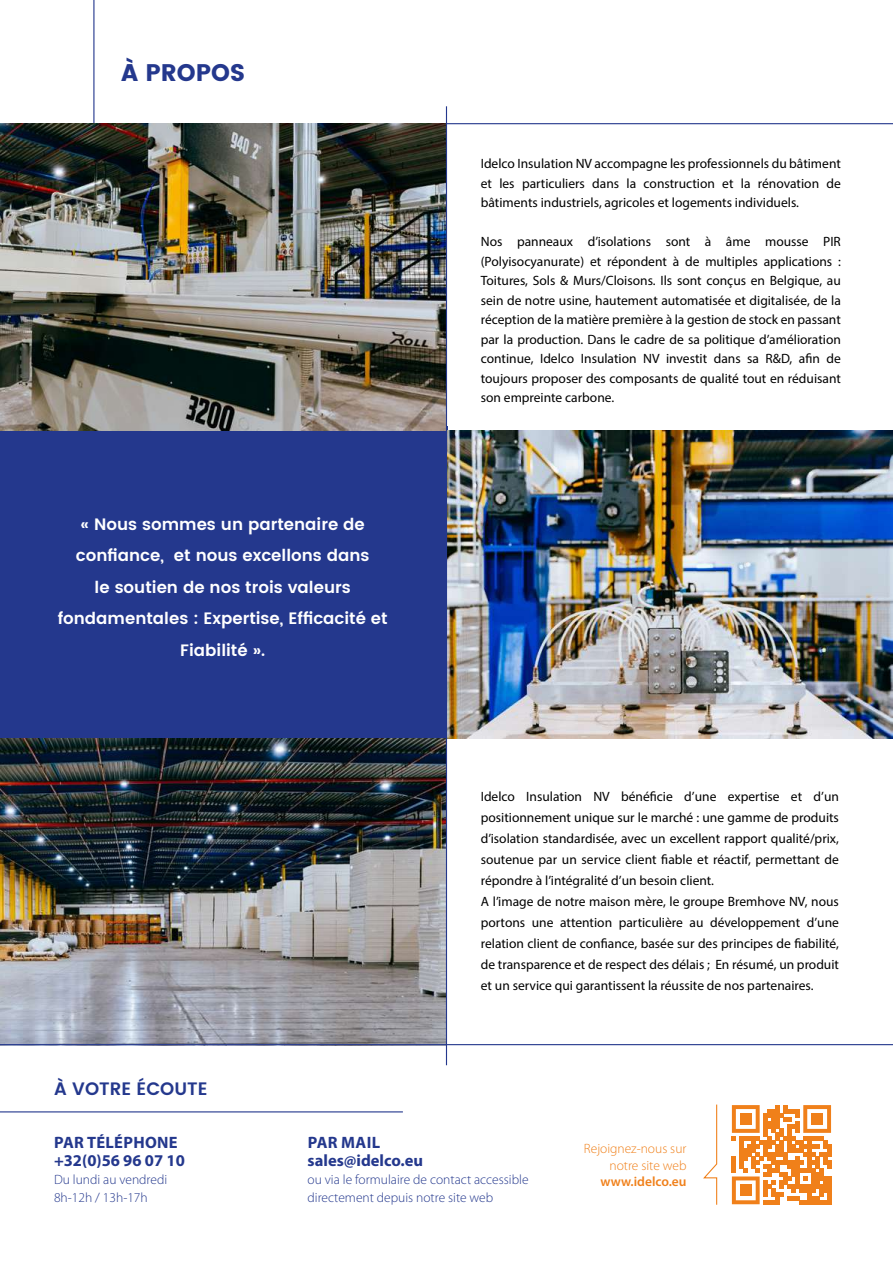
<style>
.page{position:relative;width:893px;height:1263px;background:#fff}
.page>*{position:absolute;margin:0;border:0;box-sizing:border-box;transform-origin:0 0}
.t1{font:24px "Poppins";color:#24388d}
.t2{font:600 18px "Poppins";color:#24388d}
.t3{font:600 16.5px/31.5px "Poppins";color:#fff;text-align:center}
.t4{font:700 16.5px/18px "Myriad Pro";letter-spacing:.02em;color:#24388d}
.t5{font:700 16.5px/18px "Myriad Pro";color:#24388d}
.t6{font:13.5px/19.5px "Myriad Pro";color:#000;text-align:justify}
.t7{font:300 13.5px/18px "Myriad Pro";color:#24388d}
.t8{font:300 13.5px/16.5px "Myriad Pro";color:#f0801a;text-align:right}
.t9{font:600 13.5px "Myriad Pro";color:#f0801a}
</style>
<div class="page">
<img style="left:0;top:738px;width:446px;height:306px">
<hr style="left:0;top:123px;width:893px;height:1px;background:#24388d">
<hr style="left:0;top:1044px;width:893px;height:1px;background:#24388d">
<hr style="left:93px;top:0;width:1px;height:123px;background:#24388d">
<hr style="left:0;top:1111px;width:403px;height:1px;background:#24388d">
<svg style="left:732px;top:1105px;width:99px;height:99px"></svg>
<div style="left:740px;top:1113px;width:12px;height:12px;background:#f0801a"></div>
<div style="left:811px;top:1113px;width:12px;height:12px;background:#f0801a"></div>
<div style="left:740px;top:1184px;width:12px;height:12px;background:#f0801a"></div>
<svg style="left:703px;top:1104px;width:15px;height:101px"></svg>
<div style="left:0;top:427px;width:447px;height:311px;background:#24388d"></div>
<img style="left:447px;top:430px;width:446px;height:309px">
<img style="left:0;top:123px;width:446px;height:307px">
<hr style="left:446px;top:106px;width:1px;height:959px;background:#24388d">
<h1 class="t1" style="left:121px;top:58px;width:126px">À PROPOS</h1>
<p class="t3" style="left:58px;top:509px;width:332px">« Nous sommes un partenaire de confiance, et nous excellons dans<br>le soutien de nos trois valeurs fondamentales : Expertise, Efficacité et<br>Fiabilité ».</p>
<p class="t6" style="left:481px;top:154px;width:362px">Idelco Insulation NV accompagne les professionnels du bâtiment et les particuliers dans la construction et la rénovation de bâtiments industriels, agricoles et logements individuels.</p>
<p class="t6" style="left:481px;top:232px;width:362px">Nos panneaux d’isolations sont à âme mousse PIR (Polyisocyanurate) et répondent à de multiples applications :<br>Toitures, Sols &amp; Murs/Cloisons. Ils sont conçus en Belgique, au sein de notre usine, hautement automatisée et digitalisée, de la réception de la matière première à la gestion de stock en passant par la production. Dans le cadre de sa politique d’amélioration continue, Idelco Insulation NV investit dans sa R&amp;D, afin de toujours proposer des composants de qualité tout en réduisant son empreinte carbone.</p>
<p class="t6" style="left:481px;top:786px;width:360px;line-height:21px;text-align:left">Idelco Insulation NV bénéficie d’une expertise et d’un positionnement unique sur le marché : une gamme de produits d’isolation standardisée, avec un excellent rapport qualité/prix, soutenue par un service client fiable et réactif, permettant de répondre à l’intégralité d’un besoin client.<br>A l’image de notre maison mère, le groupe Bremhove NV, nous portons une attention particulière au développement d’une relation client de confiance, basée sur des principes de fiabilité, de transparence et de respect des délais ; En résumé, un produit et un service qui garantissent la réussite de nos partenaires.</p>
<h2 class="t2" style="left:54px;top:1075px;width:155px">À VOTRE ÉCOUTE</h2>
<p class="t4" style="left:54px;top:1133px;width:132px">PAR TÉLÉPHONE +32(0)56 96 07 10</p>
<p class="t7" style="left:54px;top:1170px;width:115px">Du lundi au vendredi<br>8h-12h / 13h-17h</p>
<p class="t5" style="left:308px;top:1133px;width:117px">PAR MAIL sales@idelco.eu</p>
<p class="t7" style="left:308px;top:1170px;width:223px">ou via le formulaire de contact accessible directement depuis notre site web</p>
<p class="t8" style="left:584px;top:1140px;width:104px">Rejoignez-nous sur notre site web</p>
<p class="t9" style="left:600px;top:1173px;width:88px">www.idelco.eu</p>
</div>
